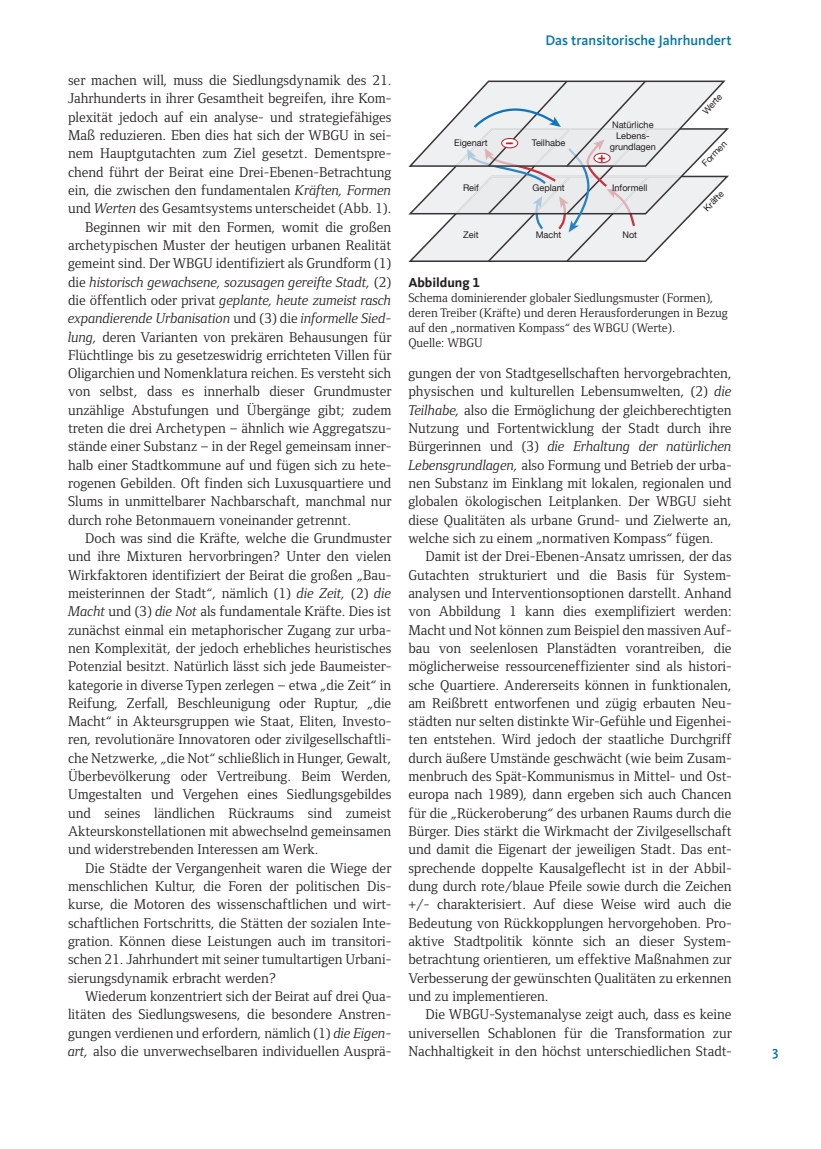
<style>
.page{position:relative;width:821px;height:1149px;background:#fff}
.page>*{position:absolute;margin:0;border:0;box-sizing:border-box;transform-origin:0 0}
.t1{font:14.55px/18.3px "Foundry Form Serif";color:#231f20;text-align:justify}
.t2{font:italic 14.55px "Foundry Form Serif";color:#231f20}
.t3{font:500 14.25px "Kievit Offc";color:#0077ae}
.t4{font:500 14.25px "Kievit Sc Offc";color:#0077ae}
.t5{font:700 13.65px "Helvetica Neue";color:#be1d2c}
.t6{font:700 13.5px "Kievit Offc";color:#231f20}
.t7{font:12.75px/15px "Foundry Form Serif";color:#231f20}
.t8{font:9.15px/10.9px "Helvetica Neue";color:#231f20;text-align:center}
.s1{font-style:italic}
.s2{font-style:normal}
</style>
<div class="page">
<svg style="left:408px;top:80px;width:321px;height:182px"></svg>
<div style="left:501px;top:138px;width:17px;height:10px;background:#fff;border-radius:50%"></div>
<div style="left:501px;top:138px;width:17px;height:10px;border:1px solid #be1d2c;border-radius:50%"></div>
<div style="left:594px;top:153px;width:16px;height:10px;background:#fff;border-radius:50%"></div>
<div style="left:593px;top:153px;width:17px;height:10px;border:1px solid #be1d2c;border-radius:50%"></div>
<p class="t1" style="left:68px;top:71px;width:325px">ser machen will, muss die Siedlungsdynamik des 21.</p>
<p class="t1" style="left:68px;top:89px;width:325px">Jahrhunderts in ihrer Gesamtheit begreifen, ihre Kom-</p>
<p class="t1" style="left:68px;top:108px;width:325px">plexität jedoch auf ein analyse- und strategiefähiges</p>
<p class="t1" style="left:68px;top:126px;width:325px">Maß reduzieren. Eben dies hat sich der WBGU in sei-</p>
<p class="t1" style="left:68px;top:144px;width:325px">nem Hauptgutachten zum Ziel gesetzt. Dementspre-</p>
<p class="t1" style="left:68px;top:163px;width:325px">chend führt der Beirat eine Drei-Ebenen-Betrachtung</p>
<p class="t1" style="left:68px;top:181px;width:325px">ein, die zwischen den fundamentalen <span class="s1">Kräften, Formen</span></p>
<p class="t1" style="left:68px;top:199px;width:325px">und <span class="s1">Werten</span> des Gesamtsystems unterscheidet (Abb. 1).</p>
<p class="t1" style="left:85px;top:217px;width:308px">Beginnen wir mit den Formen, womit die großen</p>
<p class="t1" style="left:68px;top:236px;width:325px">archetypischen Muster der heutigen urbanen Realität</p>
<p class="t1" style="left:68px;top:254px;width:325px">gemeint sind. Der WBGU identifiziert als Grundform (1)</p>
<p class="t2" style="left:68px;top:273px;width:325px"><span class="s2">die</span> historisch gewachsene, sozusagen gereifte Stadt, <span class="s2">(2)</span></p>
<p class="t2" style="left:68px;top:292px;width:325px"><span class="s2">die öffentlich oder privat</span> geplante, heute zumeist rasch</p>
<p class="t2" style="left:68px;top:310px;width:325px">expandierende Urbanisation <span class="s2">und (3) die</span> informelle Sied-</p>
<p class="t1" style="left:68px;top:327px;width:325px"><span class="s1">lung,</span> deren Varianten von prekären Behausungen für</p>
<p class="t1" style="left:68px;top:346px;width:325px">Flüchtlinge bis zu gesetzeswidrig errichteten Villen für</p>
<p class="t1" style="left:68px;top:364px;width:325px">Oligarchien und Nomenklatura reichen. Es versteht sich</p>
<p class="t1" style="left:68px;top:382px;width:325px">von selbst, dass es innerhalb dieser Grundmuster</p>
<p class="t1" style="left:68px;top:400px;width:325px">unzählige Abstufungen und Übergänge gibt; zudem</p>
<p class="t1" style="left:68px;top:419px;width:325px">treten die drei Archetypen – ähnlich wie Aggregatszu-</p>
<p class="t1" style="left:68px;top:437px;width:325px">stände einer Substanz – in der Regel gemeinsam inner-</p>
<p class="t1" style="left:68px;top:455px;width:325px">halb einer Stadtkommune auf und fügen sich zu hete-</p>
<p class="t1" style="left:68px;top:474px;width:325px">rogenen Gebilden. Oft finden sich Luxusquartiere und</p>
<p class="t1" style="left:68px;top:492px;width:325px">Slums in unmittelbarer Nachbarschaft, manchmal nur</p>
<p class="t1" style="left:68px;top:510px;width:284px">durch rohe Betonmauern voneinander getrennt.</p>
<p class="t1" style="left:85px;top:529px;width:308px">Doch was sind die Kräfte, welche die Grundmuster</p>
<p class="t1" style="left:68px;top:547px;width:325px">und ihre Mixturen hervorbringen? Unter den vielen</p>
<p class="t1" style="left:68px;top:565px;width:325px">Wirkfaktoren identifiziert der Beirat die großen „Bau-</p>
<p class="t1" style="left:68px;top:583px;width:325px">meisterinnen der Stadt“, nämlich (1) <span class="s1">die Zeit,</span> (2) <span class="s1">die</span></p>
<p class="t1" style="left:68px;top:602px;width:325px"><span class="s1">Macht</span> und (3) <span class="s1">die Not</span> als fundamentale Kräfte. Dies ist</p>
<p class="t1" style="left:68px;top:620px;width:325px">zunächst einmal ein metaphorischer Zugang zur urba-</p>
<p class="t1" style="left:68px;top:638px;width:325px">nen Komplexität, der jedoch erhebliches heuristisches</p>
<p class="t1" style="left:68px;top:657px;width:325px">Potenzial besitzt. Natürlich lässt sich jede Baumeister-</p>
<p class="t1" style="left:68px;top:675px;width:325px">kategorie in diverse Typen zerlegen – etwa „die Zeit“ in</p>
<p class="t1" style="left:68px;top:693px;width:325px">Reifung, Zerfall, Beschleunigung oder Ruptur, „die</p>
<p class="t1" style="left:68px;top:712px;width:325px">Macht“ in Akteursgruppen wie Staat, Eliten, Investo-</p>
<p class="t1" style="left:68px;top:730px;width:325px">ren, revolutionäre Innovatoren oder zivilgesellschaftli-</p>
<p class="t1" style="left:68px;top:748px;width:325px">che Netzwerke, „die Not“ schließlich in Hunger, Gewalt,</p>
<p class="t1" style="left:68px;top:766px;width:325px">Überbevölkerung oder Vertreibung. Beim Werden,</p>
<p class="t1" style="left:68px;top:785px;width:325px">Umgestalten und Vergehen eines Siedlungsgebildes</p>
<p class="t1" style="left:68px;top:803px;width:325px">und seines ländlichen Rückraums sind zumeist</p>
<p class="t1" style="left:68px;top:821px;width:325px">Akteurskonstellationen mit abwechselnd gemeinsamen</p>
<p class="t1" style="left:68px;top:840px;width:252px">und widerstrebenden Interessen am Werk.</p>
<p class="t1" style="left:85px;top:858px;width:308px">Die Städte der Vergangenheit waren die Wiege der</p>
<p class="t1" style="left:68px;top:876px;width:325px">menschlichen Kultur, die Foren der politischen Dis-</p>
<p class="t1" style="left:68px;top:895px;width:325px">kurse, die Motoren des wissenschaftlichen und wirt-</p>
<p class="t1" style="left:68px;top:913px;width:325px">schaftlichen Fortschritts, die Stätten der sozialen Inte-</p>
<p class="t1" style="left:68px;top:931px;width:325px">gration. Können diese Leistungen auch im transitori-</p>
<p class="t1" style="left:68px;top:949px;width:325px">schen 21. Jahrhundert mit seiner tumultartigen Urbani-</p>
<p class="t1" style="left:68px;top:968px;width:209px">sierungsdynamik erbracht werden?</p>
<p class="t1" style="left:85px;top:986px;width:308px">Wiederum konzentriert sich der Beirat auf drei Qua-</p>
<p class="t1" style="left:68px;top:1004px;width:325px">litäten des Siedlungswesens, die besondere Anstren-</p>
<p class="t1" style="left:68px;top:1023px;width:325px">gungen verdienen und erfordern, nämlich (1) <span class="s1">die Eigen-</span></p>
<p class="t1" style="left:68px;top:1041px;width:325px"><span class="s1">art,</span> also die unverwechselbaren individuellen Ausprä-</p>
<p class="t3" style="left:545px;top:31px;width:188px">Das transitorische Jahrhundert</p>
<p class="t8" style="left:700px;top:109px;width:25px;rotate:-47deg">Werte</p>
<p class="t8" style="left:610px;top:119px;width:48px">Natürliche<br>Lebens&shy;grundlagen</p>
<p class="t8" style="left:454px;top:137px;width:35px">Eigenart</p>
<p class="t8" style="left:463px;top:182px;width:17px">Reif</p>
<p class="t8" style="left:463px;top:229px;width:17px">Zeit</p>
<p class="t6" style="left:408px;top:274px;width:73px">Abbildung 1</p>
<p class="t7" style="left:408px;top:290px;width:321px">Schema dominierender globaler Siedlungsmuster (Formen), deren Treiber (Kräfte) und deren Herausforderungen in Bezug auf den „normativen Kompass“ des WBGU (Werte).<br>Quelle: WBGU</p>
<p class="t8" style="left:532px;top:137px;width:35px">Teilhabe</p>
<p class="t8" style="left:699px;top:161px;width:33px;rotate:-46deg">Formen</p>
<p class="t8" style="left:701px;top:206px;width:26px;rotate:-46deg">Kräfte</p>
<p class="t5" style="left:506px;top:134px;width:8px">–</p>
<p class="t5" style="left:598px;top:148px;width:10px">+</p>
<p class="t8" style="left:532px;top:182px;width:34px">Geplant</p>
<p class="t8" style="left:612px;top:182px;width:37px">Informell</p>
<p class="t8" style="left:535px;top:229px;width:27px">Macht</p>
<p class="t8" style="left:622px;top:229px;width:16px">Not</p>
<p class="t1" style="left:408px;top:364px;width:325px">gungen der von Stadtgesellschaften hervorgebrachten, physischen und kulturellen Lebensumwelten, (2) <span class="s1">die Teilhabe,</span> also die Ermöglichung der gleichberechtigten Nutzung und Fortentwicklung der Stadt durch ihre Bürgerinnen und (3) <span class="s1">die Erhaltung der natürlichen Lebensgrundlagen,</span> also Formung und Betrieb der urba&shy;nen Substanz im Einklang mit lokalen, regionalen und globalen ökologischen Leitplanken. Der WBGU sieht diese Qualitäten als urbane Grund- und Zielwerte an, welche sich zu einem „normativen Kompass“ fügen.</p>
<p class="t1" style="left:408px;top:547px;width:325px;text-indent:17px">Damit ist der Drei-Ebenen-Ansatz umrissen, der das Gutachten strukturiert und die Basis für System&shy;analysen und Interventionsoptionen darstellt. Anhand von Abbildung 1 kann dies exemplifiziert werden:<br>Macht und Not können zum Beispiel den massiven Auf&shy;bau von seelenlosen Planstädten vorantreiben, die möglicherweise ressourceneffizienter sind als histori&shy;sche Quartiere. Andererseits können in funktionalen, am Reißbrett entworfenen und zügig erbauten Neu&shy;städten nur selten distinkte Wir-Gefühle und Eigenhei&shy;ten entstehen. Wird jedoch der staatliche Durchgriff durch äußere Umstände geschwächt (wie beim Zusam&shy;menbruch des Spät-Kommunismus in Mittel- und Ost&shy;europa nach 1989), dann ergeben sich auch Chancen für die „Rückeroberung“ des urbanen Raums durch die Bürger. Dies stärkt die Wirkmacht der Zivilgesellschaft und damit die Eigenart der jeweiligen Stadt. Das ent&shy;sprechende doppelte Kausalgeflecht ist in der Abbil&shy;dung durch rote/blaue Pfeile sowie durch die Zeichen +/- charakterisiert. Auf diese Weise wird auch die Bedeutung von Rückkopplungen hervorgehoben. Pro&shy;aktive Stadtpolitik könnte sich an dieser System&shy;betrachtung orientieren, um effektive Maßnahmen zur Verbesserung der gewünschten Qualitäten zu erkennen und zu implementieren.</p>
<p class="t1" style="left:408px;top:1004px;width:325px;text-indent:17px">Die WBGU-Systemanalyse zeigt auch, dass es keine universellen Schablonen für die Transformation zur Nachhaltigkeit in den höchst unterschiedlichen Stadt-</p>
<p class="t4" style="left:772px;top:1042px;width:8px">3</p>
</div>
